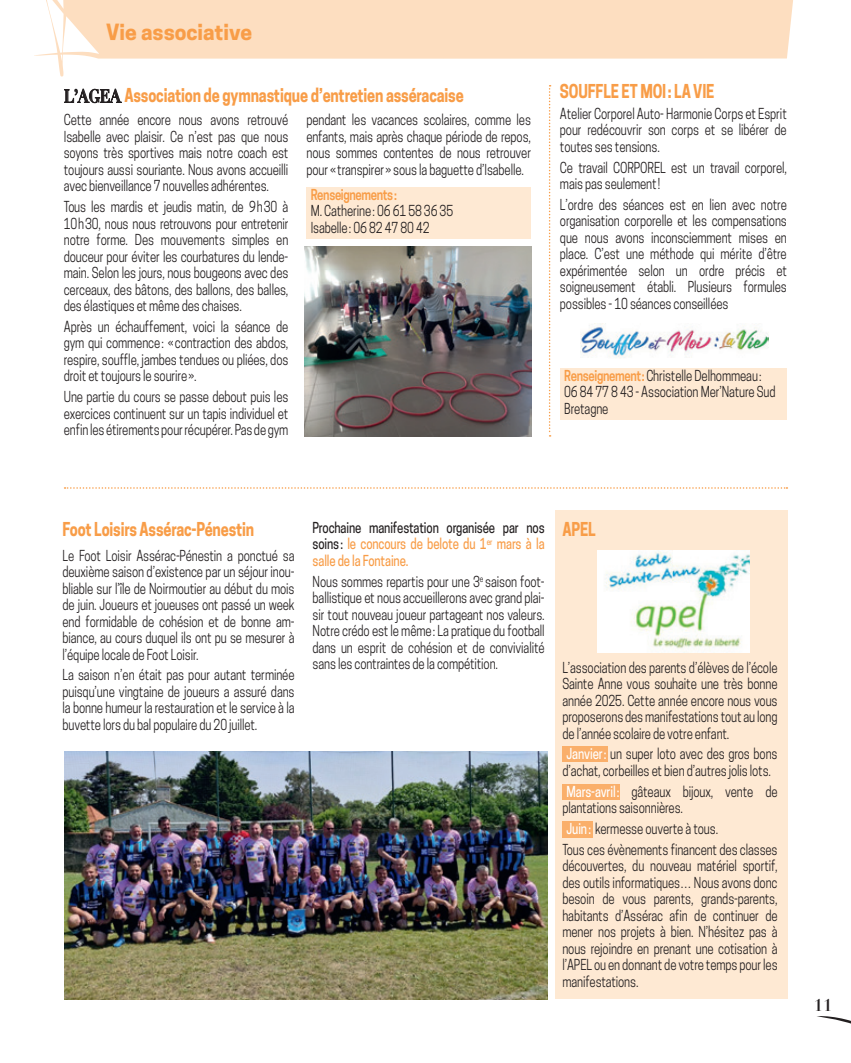
<style>
.page{position:relative;width:851px;height:1063px;background:#fff}
.page>*{position:absolute;margin:0;border:0;box-sizing:border-box;transform-origin:0 0}
.t1{font:700 21px "Cooper Hewitt";color:#f89d48}
.t2{font:700 18px "Cooper Hewitt";letter-spacing:-.01em;color:#f89d48;scale:.8 1}
.t3{font:700 16.5px "Didot";color:#231f20}
.t4{font:14.25px/16.5px "Cooper Hewitt";letter-spacing:-.01em;color:#231f20;text-align:justify;scale:.8 1}
.t5{font:500 14.25px/16.5px "Cooper Hewitt";letter-spacing:-.01em;color:#f89d48;text-align:justify;scale:.8 1}
.t6{font:600 14.25px "Cooper Hewitt";letter-spacing:-.03em;color:#f89d48;scale:.8 1}
.s1{font-family:"Didot";color:#231f20}
.s2{font-weight:600;color:#f89d48}
.s3{color:#231f20}
.s4{font-weight:500;color:#fff}
</style>
<div class="page">
<div style="left:555px;top:510px;width:232px;height:489px;background:#fee9d3"></div>
<svg style="left:817px;top:1016px;width:33px;height:8px"></svg>
<svg style="left:34px;top:0;width:759px;height:77px;fill:#fddec0"></svg>
<div style="left:560px;top:368px;width:226px;height:51px;background:#fee9d3"></div>
<svg style="left:548px;top:85px;width:2px;height:352px"></svg>
<div style="left:562px;top:746px;width:45px;height:16px;background:#faaf6a"></div>
<div style="left:562px;top:784px;width:58px;height:16px;background:#faaf6a"></div>
<div style="left:562px;top:821px;width:30px;height:16px;background:#faaf6a"></div>
<img style="left:597px;top:551px;width:152px;height:101px">
<svg style="left:65px;top:487px;width:722px;height:2px"></svg>
<div style="left:306px;top:187px;width:225px;height:52px;background:#fee9d3"></div>
<img style="left:305px;top:246px;width:226px;height:191px">
<img style="left:580px;top:324px;width:188px;height:34px">
<img style="left:64px;top:752px;width:483px;height:247px">
<h1 class="t1" style="left:106px;top:19px;width:147px">Vie associative</h1>
<p class="t2" style="left:64px;top:85px;width:501px"><span class="s1">L’AGEA</span> Association de gymnastique d’entretien asséracaise</p>
<p class="t4" style="left:64px;top:112px;width:282px">Cette année encore nous avons retrouvé Isabelle avec plaisir. Ce n’est pas que nous soyons très sportives mais notre coach est toujours aussi souriante. Nous avons accueilli avec bienveillance 7 nouvelles adhérentes.</p>
<p class="t4" style="left:64px;top:199px;width:282px">Tous les mardis et jeudis matin, de 9h30 à 10h30, nous nous retrouvons pour entretenir notre forme. Des mouvements simples en douceur pour éviter les courbatures du lende&shy;main. Selon les jours, nous bougeons avec des cerceaux, des bâtons, des ballons, des balles, des élastiques et même des chaises.</p>
<p class="t4" style="left:64px;top:318px;width:282px">Après un échauffement, voici la séance de gym qui commence: «contraction des abdos, respire, souffle, jambes tendues ou pliées, dos droit et toujours le sourire».</p>
<p class="t4" style="left:64px;top:389px;width:282px">Une partie du cours se passe debout puis les exercices continuent sur un tapis individuel et enfin les étirements pour récupérer. Pas de gym</p>
<p class="t4" style="left:306px;top:112px;width:282px">pendant les vacances scolaires, comme les enfants, mais après chaque période de repos, nous sommes contentes de nous retrouver pour «transpirer» sous la baguette d’Isabelle.</p>
<p class="t6" style="left:310px;top:186px;width:109px">Renseignements:</p>
<p class="t4" style="left:310px;top:203px;width:179px">M. Catherine: 06 61 58 36 35<br>Isabelle: 06 82 47 80 42</p>
<p class="t2" style="left:560px;top:81px;width:195px">SOUFFLE ET MOI: LA VIE</p>
<p class="t4" style="left:560px;top:105px;width:285px">Atelier Corporel Auto- Harmonie Corps et Esprit pour redécouvrir son corps et se libérer de toutes ses tensions.</p>
<p class="t4" style="left:560px;top:159px;width:285px">Ce travail CORPOREL est un travail corporel, mais pas seulement !</p>
<p class="t4" style="left:560px;top:196px;width:285px">L’ordre des séances est en lien avec notre organisation corporelle et les compensations que nous avons inconsciemment mises en place. C’est une méthode qui mérite d’être expérimentée selon un ordre précis et soigneusement établi. Plusieurs formules possibles - 10 séances conseillées</p>
<p class="t4" style="left:564px;top:367px;width:266px;text-align:left"><span class="s2">Renseignement:</span> Christelle Delhommeau:<br>06 84 77 8 43 - Association Mer’Nature Sud<br>Bretagne</p>
<p class="t2" style="left:62px;top:518px;width:241px">Foot Loisirs Assérac-Pénestin</p>
<p class="t4" style="left:62px;top:547px;width:291px">Le Foot Loisir Assérac-Pénestin a ponctué sa deuxième saison d’existence par un séjour inou&shy;bliable sur l’île de Noirmoutier au début du mois de juin. Joueurs et joueuses ont passé un week end formidable de cohésion et de bonne am&shy;biance, au cours duquel ils ont pu se mesurer à l’équipe locale de Foot Loisir.</p>
<p class="t4" style="left:62px;top:667px;width:291px">La saison n’en était pas pour autant terminée puisqu’une vingtaine de joueurs a assuré dans la bonne humeur la restauration et le service à la buvette lors du bal populaire du 20 juillet.</p>
<p class="t5" style="left:312px;top:519px;width:291px"><span class="s3">Prochaine manifestation organisée par nos soins:</span> le concours de belote du 1<sup>er</sup> mars à la salle de la Fontaine.</p>
<p class="t4" style="left:312px;top:573px;width:291px">Nous sommes repartis pour une 3<sup>e</sup> saison foot&shy;ballistique et nous accueillerons avec grand plai&shy;sir tout nouveau joueur partageant nos valeurs.<br>Notre crédo est le même: La pratique du football dans un esprit de cohésion et de convivialité sans les contraintes de la compétition.</p>
<p class="t2" style="left:562px;top:519px;width:43px">APEL</p>
<p class="t4" style="left:562px;top:659px;width:270px">L’association des parents d’élèves de l’école Sainte Anne vous souhaite une très bonne année 2025. Cette année encore nous vous proposerons des manifestations tout au long de l’année scolaire de votre enfant.</p>
<p class="t4" style="left:562px;top:746px;width:270px"><span class="s4">Janvier:</span> un super loto avec des gros bons d’achat, corbeilles et bien d’autres jolis lots.</p>
<p class="t4" style="left:562px;top:783px;width:270px"><span class="s4">Mars-avril:</span> gâteaux bijoux, vente de plantations saisonnières.</p>
<p class="t4" style="left:562px;top:818px;width:270px;line-height:20.7px"><span class="s4">Juin:</span> kermesse ouverte à tous.<br>Tous ces évènements financent des classes</p>
<p class="t4" style="left:562px;top:857px;width:270px">découvertes, du nouveau matériel sportif, des outils informatiques… Nous avons donc besoin de vous parents, grands-parents, habitants d’Assérac afin de continuer de mener nos projets à bien. N’hésitez pas à nous rejoindre en prenant une cotisation à l’APEL ou en donnant de votre temps pour les manifestations.</p>
<p class="t3" style="left:813px;top:995px;width:20px">11</p>
</div>
